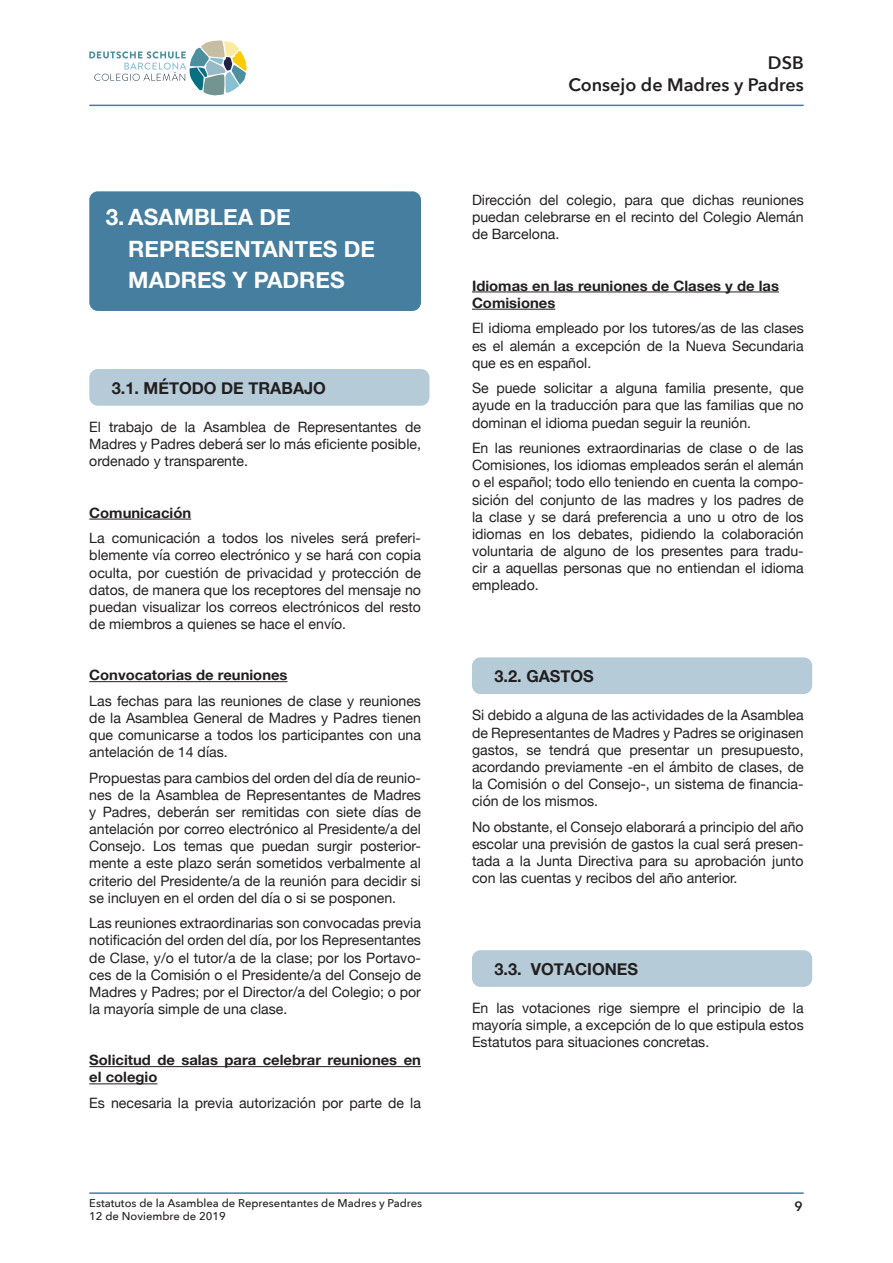
<style>
.page{position:relative;width:893px;height:1263px;background:#fff}
.page>*{position:absolute;margin:0;border:0;box-sizing:border-box;transform-origin:0 0}
.TÍTOLS{font:700 22.5px/31.5px "Helvetica Neue";color:#fff}
.t1{font:600 18px/22.5px "Avenir Next";color:#231f20;text-align:right}
.SUBTÍTOLS{font:700 16.5px "Helvetica Neue";color:#231f20}
.Paràgraf{font:14.25px/17.1px "Helvetica Neue";color:#231f20;text-align:justify}
.Títulos_pequeños{font:700 14.25px/17.2px "Helvetica Neue";color:#231f20;scale:1.04 1}
.t2{font:600 13.5px "Avenir Next";color:#231f20}
.t3{font:500 11.25px/13.5px "Avenir Next";color:#231f20}
</style>
<div class="page">
<svg style="left:89px;top:40px;width:158px;height:55px"></svg>
<hr style="left:89px;top:1192px;width:715px;height:2px;background:#457e9f">
<hr style="left:89px;top:105px;width:715px;height:1px;background:#457e9f">
<div style="left:89px;top:191px;width:332px;height:120px;background:#457e9f;border-radius:9px"></div>
<div style="left:89px;top:369px;width:340px;height:37px;background:#b5cbd8;border-radius:9px"></div>
<hr style="left:89px;top:519px;width:102px;height:1px;background:#231f20">
<hr style="left:89px;top:681px;width:199px;height:1px;background:#231f20">
<hr style="left:89px;top:1066px;width:332px;height:1px;background:#231f20">
<hr style="left:89px;top:1083px;width:69px;height:1px;background:#231f20">
<hr style="left:472px;top:292px;width:307px;height:1px;background:#231f20">
<hr style="left:472px;top:309px;width:83px;height:1px;background:#231f20">
<div style="left:472px;top:657px;width:340px;height:37px;background:#b5cbd8;border-radius:9px"></div>
<div style="left:472px;top:950px;width:340px;height:37px;background:#b5cbd8;border-radius:9px"></div>
<p class="TÍTOLS" style="left:128px;top:202px;width:248px;text-indent:-22px">3. ASAMBLEA DE<br>REPRESENTANTES DE<br>MADRES Y PADRES</p>
<p class="SUBTÍTOLS" style="left:112px;top:375px;width:216px">3.1. MÉTODO DE TRABAJO</p>
<p class="Paràgraf" style="left:89px;top:419px;width:333px">El trabajo de la Asamblea de Representantes de Madres y Padres deberá ser lo más eficiente posible, ordenado y transparente.</p>
<p class="Títulos_pequeños" style="left:89px;top:504px;width:100px">Comunicación</p>
<p class="Paràgraf" style="left:89px;top:530px;width:333px">La comunicación a todos los niveles será preferi&shy;blemente vía correo electrónico y se hará con copia oculta, por cuestión de privacidad y protección de datos, de manera que los receptores del mensaje no puedan visualizar los correos electrónicos del resto de miembros a quienes se hace el envío.</p>
<p class="Títulos_pequeños" style="left:89px;top:667px;width:192px">Convocatorias de reuniones</p>
<p class="Paràgraf" style="left:89px;top:693px;width:333px">Las fechas para las reuniones de clase y reuniones de la Asamblea General de Madres y Padres tienen que comunicarse a todos los participantes con una antelación de 14 días.</p>
<p class="Paràgraf" style="left:89px;top:770px;width:333px">Propuestas para cambios del orden del día de reunio&shy;nes de la Asamblea de Representantes de Madres y Padres, deberán ser remitidas con siete días de antelación por correo electrónico al Presidente/a del Consejo. Los temas que puedan surgir posterior&shy;mente a este plazo serán sometidos verbalmente al criterio del Presidente/a de la reunión para decidir si se incluyen en el orden del día o si se posponen.</p>
<p class="Paràgraf" style="left:89px;top:915px;width:333px">Las reuniones extraordinarias son convocadas previa notificación del orden del día, por los Representantes de Clase, y/o el tutor/a de la clase; por los Portavo&shy;ces de la Comisión o el Presidente/a del Consejo de Madres y Padres; por el Director/a del Colegio; o por la mayoría simple de una clase.</p>
<p class="Títulos_pequeños" style="left:89px;top:1052px;width:320px">Solicitud de salas para celebrar reuniones en el colegio</p>
<p class="Paràgraf" style="left:89px;top:1095px;width:333px">Es necesaria la previa autorización por parte de la</p>
<p class="t3" style="left:89px;top:1196px;width:334px">Estatutos de la Asamblea de Representantes de Madres y Padres<br>12 de Noviembre de 2019</p>
<p class="t1" style="left:568px;top:51px;width:237px">DSB<br>Consejo de Madres y Padres</p>
<p class="Paràgraf" style="left:472px;top:192px;width:333px">Dirección del colegio, para que dichas reuniones puedan celebrarse en el recinto del Colegio Alemán de Barcelona.</p>
<p class="Títulos_pequeños" style="left:472px;top:277px;width:297px">Idiomas en las reuniones de Clases y de las</p>
<p class="Títulos_pequeños" style="left:472px;top:294px;width:82px">Comisiones</p>
<p class="Paràgraf" style="left:472px;top:321px;width:333px">El idioma empleado por los tutores/as de las clases es el alemán a excepción de la Nueva Secundaria que es en español.</p>
<p class="Paràgraf" style="left:472px;top:380px;width:333px">Se puede solicitar a alguna familia presente, que ayude en la traducción para que las familias que no dominan el idioma puedan seguir la reunión.</p>
<p class="Paràgraf" style="left:472px;top:440px;width:333px">En las reuniones extraordinarias de clase o de las Comisiones, los idiomas empleados serán el alemán o el español; todo ello teniendo en cuenta la compo&shy;sición del conjunto de las madres y los padres de la clase y se dará preferencia a uno u otro de los idiomas en los debates, pidiendo la colaboración voluntaria de alguno de los presentes para tradu&shy;cir a aquellas personas que no entiendan el idioma empleado.</p>
<p class="SUBTÍTOLS" style="left:494px;top:663px;width:101px">3.2. GASTOS</p>
<p class="Paràgraf" style="left:472px;top:708px;width:333px">Si debido a alguna de las actividades de la Asamblea de Representantes de Madres y Padres se originasen gastos, se tendrá que presentar un presupuesto, acordando previamente -en el ámbito de clases, de la Comisión o del Consejo-, un sistema de financia&shy;ción de los mismos.</p>
<p class="Paràgraf" style="left:472px;top:819px;width:333px">No obstante, el Consejo elaborará a principio del año escolar una previsión de gastos la cual será presen&shy;tada a la Junta Directiva para su aprobación junto con las cuentas y recibos del año anterior.</p>
<p class="SUBTÍTOLS" style="left:494px;top:956px;width:145px">3.3. VOTACIONES</p>
<p class="Paràgraf" style="left:472px;top:1000px;width:333px">En las votaciones rige siempre el principio de la mayoría simple, a excepción de lo que estipula estos Estatutos para situaciones concretas.</p>
<p class="t2" style="left:794px;top:1195px;width:10px">9</p>
</div>
